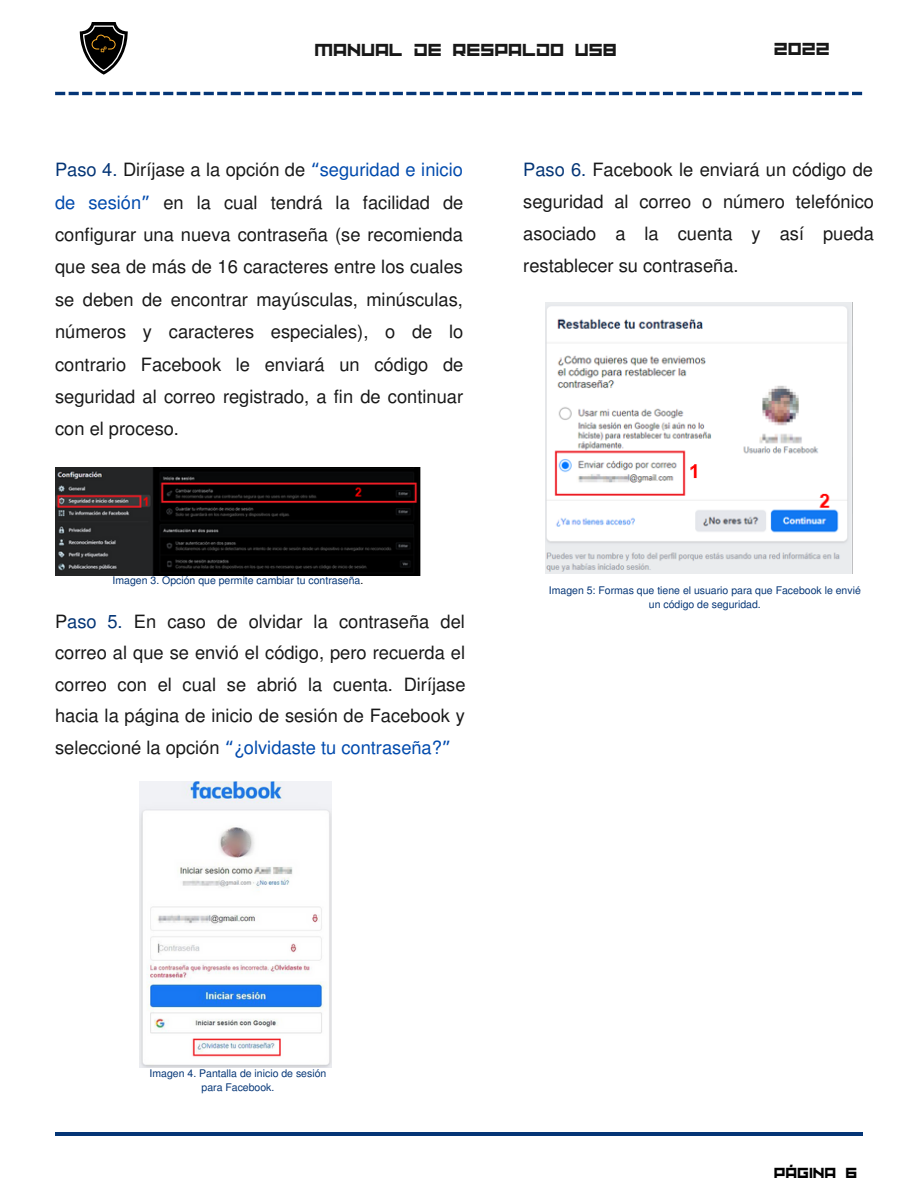
<style>
.page{position:relative;width:918px;height:1188px;background:#fff}
.page>*{position:absolute;margin:0;border:0;box-sizing:border-box;transform-origin:0 0}
.t1{font:18.6px "Adriana";color:#181818}
.t2{font:18.3px/32.4px "Electron";color:#181818;text-align:justify}
.t3{font:15.6px "Adriana";color:#000}
.t4{font:10.5px/14px "Electron";color:#043576;text-align:center}
.s1{color:#043576}
.s2{font-family:"Noto Sans Gurmukhi";color:#004aad}
.s3{color:#004aad}
.s4{color:#000}
</style>
<div class="page">
<hr style="left:55px;top:1132px;width:808px;height:4px;background:#043576">
<svg style="left:55px;top:92px;width:807px;height:3px"></svg>
<svg style="left:79px;top:22px;width:49px;height:53px"></svg>
<img style="left:55px;top:467px;width:366px;height:108px">
<img style="left:140px;top:781px;width:191px;height:286px">
<img style="left:545px;top:302px;width:307px;height:272px">
<p class="t1" style="left:315px;top:38px;width:304px">MANUAL DE RESPALDO USB</p>
<p class="t1" style="left:774px;top:37px;width:57px">2022</p>
<p class="t2" style="left:55px;top:154px;width:410px"><span class="s1">Paso 4.</span> Diríjase a la opción de <span class="s2">“</span><span class="s3">seguridad e inicio de sesión</span><span class="s2">”</span> en la cual tendrá la facilidad de configurar una nueva contraseña (se recomienda que sea de más de 16 caracteres entre los cuales se deben de encontrar mayúsculas, minúsculas, números y caracteres especiales), o de lo contrario Facebook le enviará un código de seguridad al correo registrado, a fin de continuar con el proceso.</p>
<p class="t4" style="left:113px;top:573px;width:252px">Imagen 3. Opción que permite cambiar tu contraseña<span class="s4">.</span></p>
<p class="t2" style="left:55px;top:606px;width:412px;line-height:31.5px">P<span class="s1">aso 5.</span> En caso de olvidar la contraseña del correo al que se envió el código, pero recuerda el correo con el cual se abrió la cuenta. Diríjase hacia la página de inicio de sesión de Facebook y seleccioné la opción <span class="s2">“</span><span class="s3">¿olvidaste tu contraseña?</span><span class="s2">”</span></p>
<p class="t2" style="left:523px;top:153px;width:352px"><span class="s1">Paso 6.</span> Facebook le enviará un código de seguridad al correo o número telefónico asociado a la cuenta y así pueda restablecer su contraseña.</p>
<p class="t4" style="left:549px;top:583px;width:313px">Imagen 5: Formas que tiene el usuario para que Facebook le envié un código de seguridad.</p>
<p class="t4" style="left:150px;top:1066px;width:178px">Imagen 4. Pantalla de inicio de sesión para Facebook.</p>
<p class="t3" style="left:774px;top:1163px;width:85px">PÁGINA 6</p>
</div>
